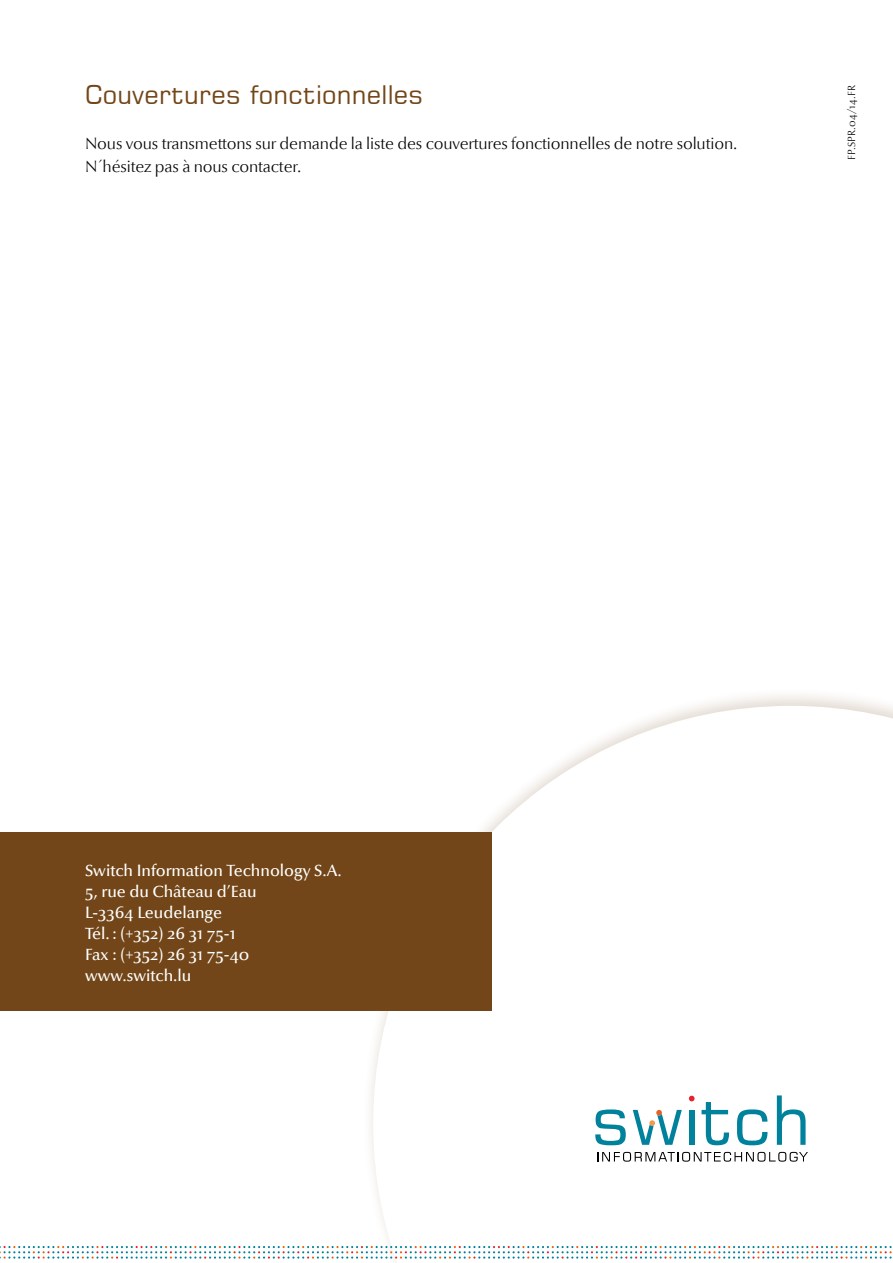
<style>
.page{position:relative;width:893px;height:1263px;background:#fff}
.page>*{position:absolute;margin:0;border:0;box-sizing:border-box;transform-origin:0 0}
.t1{font:25.5px "Square 721 BT";letter-spacing:.01em;color:#724618}
.t2{font:16.5px/21px "Optima Nova LT Medium Os F";color:#fff}
.t3{font:16.5px/22.5px "Optima Nova LT Light Os F";letter-spacing:-.01em;color:#000}
.t4{font:10.5px "Optima Nova LT Light Os F";letter-spacing:.02em;color:#000}
</style>
<div class="page">
<div style="left:0;top:832px;width:492px;height:178px;background:#724618"></div>
<div style="left:362px;top:686px;width:531px;height:577px;background:#724618;opacity:.4"></div>
<svg style="left:373px;top:706px;width:520px;height:557px"></svg>
<svg style="left:597px;top:1152px;width:211px;height:9px"></svg>
<svg style="left:595px;top:1109px;width:31px;height:36px"></svg>
<div style="left:689px;top:1110px;width:5px;height:35px;background:#00819c"></div>
<svg style="left:701px;top:1102px;width:28px;height:43px"></svg>
<svg style="left:737px;top:1109px;width:30px;height:36px"></svg>
<svg style="left:777px;top:1095px;width:29px;height:50px"></svg>
<svg style="left:689px;top:1096px;width:6px;height:5px"></svg>
<svg style="left:633px;top:1110px;width:49px;height:35px"></svg>
<svg style="left:0;top:1246px;width:892px;height:12px"></svg>
<h1 class="t1" style="left:85px;top:79px;width:340px">Couvertures fonctionnelles</h1>
<p class="t3" style="left:85px;top:133px;width:654px">Nous vous transmettons sur demande la liste des couvertures fonctionnelles de notre solution.<br>N´hésitez pas à nous contacter.</p>
<p class="t4" style="left:846px;top:160px;width:76px;rotate:-90deg">FP.SPR.04/14.FR</p>
<p class="t2" style="left:85px;top:861px;width:258px">Switch Information Technology S.A.<br>5, rue du Château d’Eau<br>L-3364 Leudelange<br>Tél.: (+352) 26 31 75-1<br>Fax : (+352) 26 31 75-40 www.switch.lu</p>
</div>
